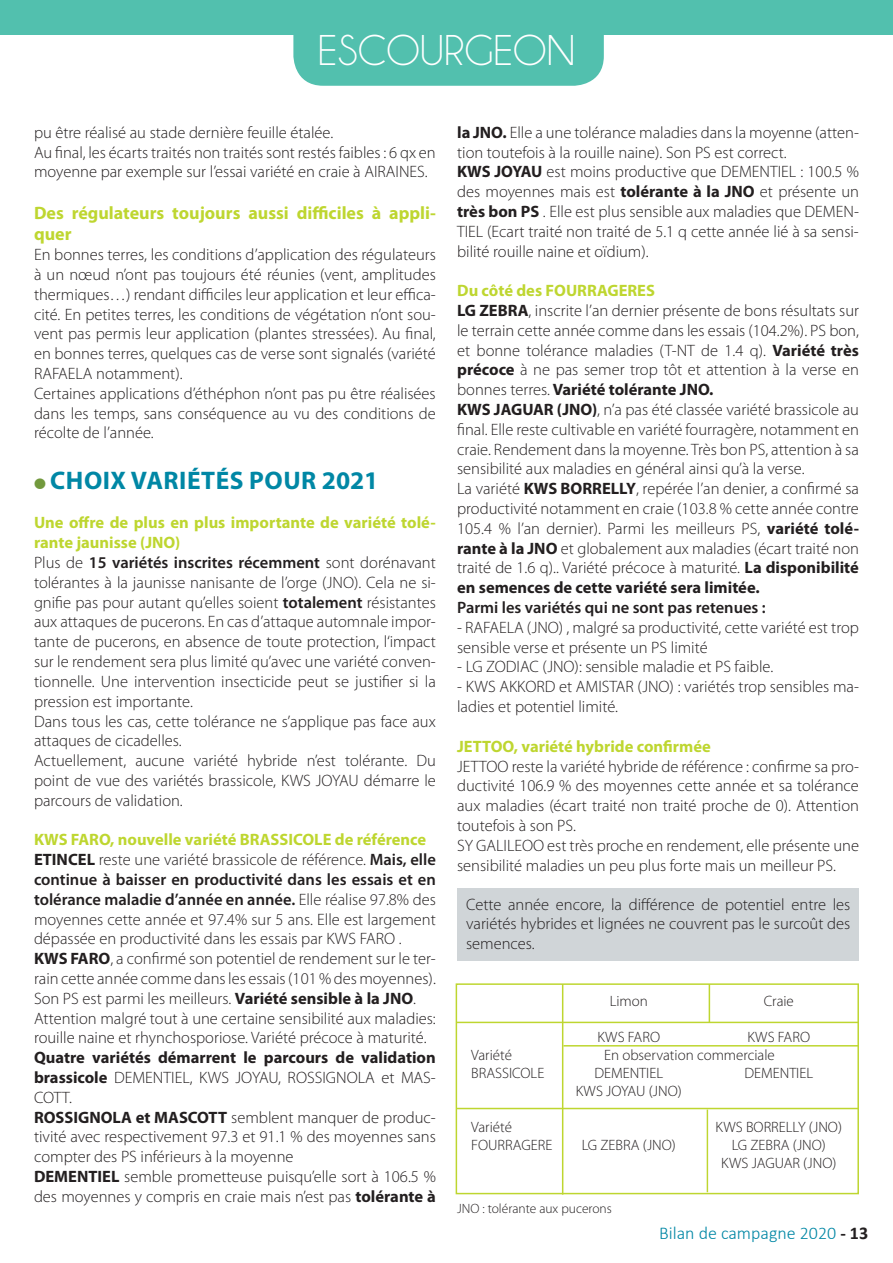
<style>
.page{position:relative;width:893px;height:1263px;background:#fff}
.page>*{position:absolute;margin:0;border:0;box-sizing:border-box;transform-origin:0 0}
.t1{font:43.5px "Champagne&Limousines";color:#fff}
.t2{font:700 25.5px "Myriad Pro";letter-spacing:.02em;color:#0087a5}
.t3{font:700 18px/21.6px "Myriad Pro";color:#bed630}
.t4{font:300 18px "Calibri";color:#0087a5}
.t5{font:300 16.5px/19.8px "Myriad Pro";color:#231f20}
.t6{font:700 16.5px/19.8px "Myriad Pro";color:#231f20;text-align:justify}
.t7{font:700 16.5px "Myriad Pro";color:#bed630}
.t8{font:600 16.5px "Myriad Pro";color:#231f20}
.t9{font:300 15px/18px "Myriad Pro";color:#231f20;text-align:center}
.t10{font:300 13.5px "Myriad Pro";color:#231f20}
.s1{color:#72993d}
.s2{font-weight:700;color:#bed630}
.s3{font-weight:600}
.s4{font-weight:700}
.s5{font-weight:300}
.s6{font-weight:700;color:#231f20}
</style>
<div class="page">
<div style="left:457px;top:889px;width:402px;height:72px;background:#d0d5d8"></div>
<div style="left:0;top:0;width:893px;height:35px;background:#52c0ae"></div>
<div style="left:293px;top:35px;width:311px;height:51px;background:#52c0ae"></div>
<div style="left:456px;top:983px;width:403px;height:211px;border:2px solid #bed630"></div>
<hr style="left:456px;top:1022px;width:402px;height:1px;background:#bed630">
<hr style="left:456px;top:1108px;width:402px;height:1px;background:#bed630">
<hr style="left:562px;top:984px;width:1px;height:210px;background:#bed630">
<hr style="left:709px;top:984px;width:1px;height:39px;background:#bed630">
<hr style="left:707px;top:1109px;width:1px;height:83px;background:#bed630">
<hr style="left:563px;top:1045px;width:296px;height:1px;background:#bed630">
<h1 class="t1" style="left:318px;top:28px;width:259px">ESCOURGEON</h1>
<p class="t5" style="left:34px;top:122px;width:403px">pu être réalisé au stade dernière feuille étalée.<br>Au final, les écarts traités non traités sont restés faibles : 6 qx en moyenne par exemple sur l’essai variété en craie à AIRAINES.</p>
<p class="t3" style="left:34px;top:201px;width:403px">Des régulateurs toujours aussi difficiles à appli&shy;quer</p>
<p class="t5" style="left:34px;top:245px;width:403px">En bonnes terres, les conditions d’application des régulateurs à un nœud n’ont pas toujours été réunies (vent, amplitudes thermiques…) rendant difficiles leur application et leur effica&shy;cité. En petites terres, les conditions de végétation n’ont sou&shy;vent pas permis leur application (plantes stressées). Au final, en bonnes terres, quelques cas de verse sont signalés (variété RAFAELA notamment).<br>Certaines applications d’éthéphon n’ont pas pu être réalisées dans les temps, sans conséquence au vu des conditions de récolte de l’année.</p>
<h2 class="t2" style="left:34px;top:464px;width:346px"><span class="s1">●</span> Choix variétés pour 2021</h2>
<p class="t5" style="left:34px;top:513px;width:403px"><span class="s2">Une offre de plus en plus importante de variété tolé&shy;rante jaunisse (JNO)<br></span>Plus de <span class="s3">15 variétés inscrites récemment</span> sont dorénavant tolérantes à la jaunisse nanisante de l’orge (JNO). Cela ne si&shy;gnifie pas pour autant qu’elles soient <span class="s3">totalement</span> résistantes aux attaques de pucerons. En cas d’attaque automnale impor&shy;tante de pucerons, en absence de toute protection, l‘impact sur le rendement sera plus limité qu’avec une variété conven&shy;tionnelle. Une intervention insecticide peut se justifier si la pression est importante.<br>Dans tous les cas, cette tolérance ne s’applique pas face aux attaques de cicadelles.<br>Actuellement, aucune variété hybride n’est tolérante. Du point de vue des variétés brassicole, KWS JOYAU démarre le parcours de validation.</p>
<p class="t7" style="left:34px;top:829px;width:48px">KWS FARO</p>
<p class="t7" style="left:110px;top:829px;width:150px">, nouvelle variété BRASSICOLE</p>
<p class="t7" style="left:335px;top:829px;width:93px">de référence</p>
<p class="t6" style="left:34px;top:849px;width:10px">ETINCEL</p>
<p class="t5" style="left:34px;top:849px;width:403px;text-align:justify;text-indent:65px">reste une variété brassicole de référence. <span class="s3">Mais, elle continue à baisser en productivité dans les essais et en tolérance maladie d’année en année.</span> Elle réalise 97.8% des moyennes cette année et 97.4% sur 5 ans. Elle est largement dépassée en productivité dans les essais par KWS FARO .</p>
<p class="t6" style="left:34px;top:948px;width:47px">KWS FARO</p>
<p class="t5" style="left:34px;top:948px;width:403px;text-indent:76px">, a confirmé son potentiel de rendement sur le ter&shy;rain cette année comme dans les essais (101 % des moyennes).<br>Son PS est parmi les meilleurs. <span class="s4">Variété sensible à la JNO</span>.<br>Attention malgré tout à une certaine sensibilité aux maladies: rouille naine et rhynchosporiose. Variété précoce à maturité.</p>
<p class="t6" style="left:34px;top:1047px;width:403px">Quatre variétés démarrent le parcours de validation brassicole <span class="s5">DEMENTIEL, KWS JOYAU, ROSSIGNOLA et MAS-COTT.</span></p>
<p class="t6" style="left:34px;top:1106px;width:10px">ROSSI</p>
<p class="t6" style="left:78px;top:1106px;width:23px">GNOLA</p>
<p class="t6" style="left:136px;top:1106px;width:30px">et MASCOTT</p>
<p class="t5" style="left:34px;top:1107px;width:403px;text-align:justify;text-indent:197px">semblent manquer de produc&shy;tivité avec respectivement 97.3 et 91.1 % des moyennes sans compter des PS inférieurs à la moyenne</p>
<p class="t6" style="left:34px;top:1166px;width:11px">DEMENTIEL</p>
<p class="t5" style="left:34px;top:1166px;width:403px;text-align:right">semble prometteuse puisqu’elle sort à 106.5 %<br>des moyennes y compris en craie mais n’est pas <span class="s4">tolérante à</span></p>
<p class="t5" style="left:457px;top:122px;width:403px"><span class="s4">la JNO.</span> Elle a une tolérance maladies dans la moyenne (atten&shy;tion toutefois à la rouille naine). Son PS est correct.</p>
<p class="t6" style="left:457px;top:161px;width:56px">KWS JOYAU</p>
<p class="t5" style="left:457px;top:162px;width:403px;text-align:justify;text-indent:89px">est moins productive que DEMENTIEL : 100.5 % des moyennes mais est <span class="s4">tolérante à la JNO</span> et présente un <span class="s4">très bon PS</span> . Elle est plus sensible aux maladies que DEMEN-TIEL (Ecart traité non traité de 5.1 q cette année lié à sa sensi&shy;bilité rouille naine et oïdium).</p>
<p class="t7" style="left:457px;top:280px;width:100px">Du côté des FOURRA</p>
<p class="t5" style="left:457px;top:281px;width:403px;text-indent:150px"><span class="s2">GERES<br></span><span class="s4">LG ZEBRA</span>, inscrite l’an dernier présente de bons résultats sur le terrain cette année comme dans les essais (104.2%). PS bon, et bonne tolérance maladies (T-NT de 1.4 q). <span class="s4">Variété très précoce</span> à ne pas semer trop tôt et attention à la verse en bonnes terres. <span class="s4">Variété tolérante JNO.<br>KWS JAGUAR</span></p>
<p class="t5" style="left:457px;top:399px;width:403px;text-indent:100px"><span class="s4">(JNO)</span>, n’a pas été classée variété brassicole au final. Elle reste cultivable en variété fourragère, notamment en craie. Rendement dans la moyenne. Très bon PS, attention à sa sensibilité aux maladies en général ainsi qu’à la verse.<br>La variété <span class="s4">KWS BORRELLY</span></p>
<p class="t5" style="left:457px;top:479px;width:403px;text-align:justify;text-indent:179px">, repérée l’an denier, a confirmé sa productivité notamment en craie (103.8 % cette année contre 105.4 % l’an dernier). Parmi les meilleurs PS, <span class="s4">variété tolé&shy;rante à la JNO</span> et globalement aux maladies (écart traité non traité de 1.6 q).. Variété précoce à maturité. <span class="s4">La disponibilité en semences de cette variété sera limitée.</span></p>
<p class="t8" style="left:457px;top:597px;width:310px">Parmi les variétés qui ne sont pas retenues :</p>
<p class="t5" style="left:457px;top:617px;width:403px">- RAFAELA (JNO) , malgré sa productivité, cette variété est trop sensible verse et présente un PS limité</p>
<p class="t5" style="left:457px;top:657px;width:318px">- LG ZODIAC (JNO): sensible maladie et PS faible.</p>
<p class="t5" style="left:457px;top:677px;width:403px">- KWS AKKORD et AMISTAR (JNO) : variétés trop sensibles ma&shy;ladies et potentiel limité.</p>
<p class="t7" style="left:457px;top:735px;width:18px">JETTOO</p>
<p class="t7" style="left:514px;top:735px;width:199px">, variété hybride confirmée</p>
<p class="t5" style="left:457px;top:756px;width:403px">JETTOO reste la variété hybride de référence : confirme sa pro&shy;ductivité 106.9 % des moyennes cette année et sa tolérance aux maladies (écart traité non traité proche de 0). Attention toutefois à son PS.<br>SY GALILEOO est très proche en rendement, elle présente une sensibilité maladies un peu plus forte mais un meilleur PS.</p>
<p class="t5" style="left:466px;top:894px;width:386px;text-align:justify">Cette année encore, la différence de potentiel entre les variétés hybrides et lignées ne couvrent pas le surcoût des semences.</p>
<p class="t9" style="left:610px;top:992px;width:40px">Limon</p>
<p class="t9" style="left:764px;top:992px;width:32px">Craie</p>
<p class="t9" style="left:597px;top:1028px;width:64px">KWS FARO</p>
<p class="t9" style="left:747px;top:1028px;width:64px">KWS FARO</p>
<p class="t9" style="left:471px;top:1046px;width:42px">Variété</p>
<p class="t9" style="left:604px;top:1046px;width:172px">En observation commerciale</p>
<p class="t9" style="left:471px;top:1064px;width:75px">BRASSICOLE</p>
<p class="t9" style="left:594px;top:1064px;width:70px">DEMENTIEL</p>
<p class="t9" style="left:744px;top:1064px;width:70px">DEMENTIEL</p>
<p class="t9" style="left:576px;top:1082px;width:107px">KWS JOYAU (JNO)</p>
<p class="t9" style="left:471px;top:1118px;width:42px">Variété</p>
<p class="t9" style="left:716px;top:1118px;width:128px">KWS BORRELLY (JNO)</p>
<p class="t9" style="left:471px;top:1136px;width:83px">FOURRAGERE</p>
<p class="t9" style="left:582px;top:1136px;width:96px">LG ZEBRA (JNO)</p>
<p class="t9" style="left:721px;top:1136px;width:117px">LG ZEBRA (JNO)<br>KWS JAGUAR (JNO)</p>
<p class="t10" style="left:457px;top:1200px;width:156px">JNO : tolérante aux pucerons</p>
<p class="t4" style="left:659px;top:1222px;width:210px">Bilan de campagne 2020 <span class="s6">- 13</span></p>
</div>
